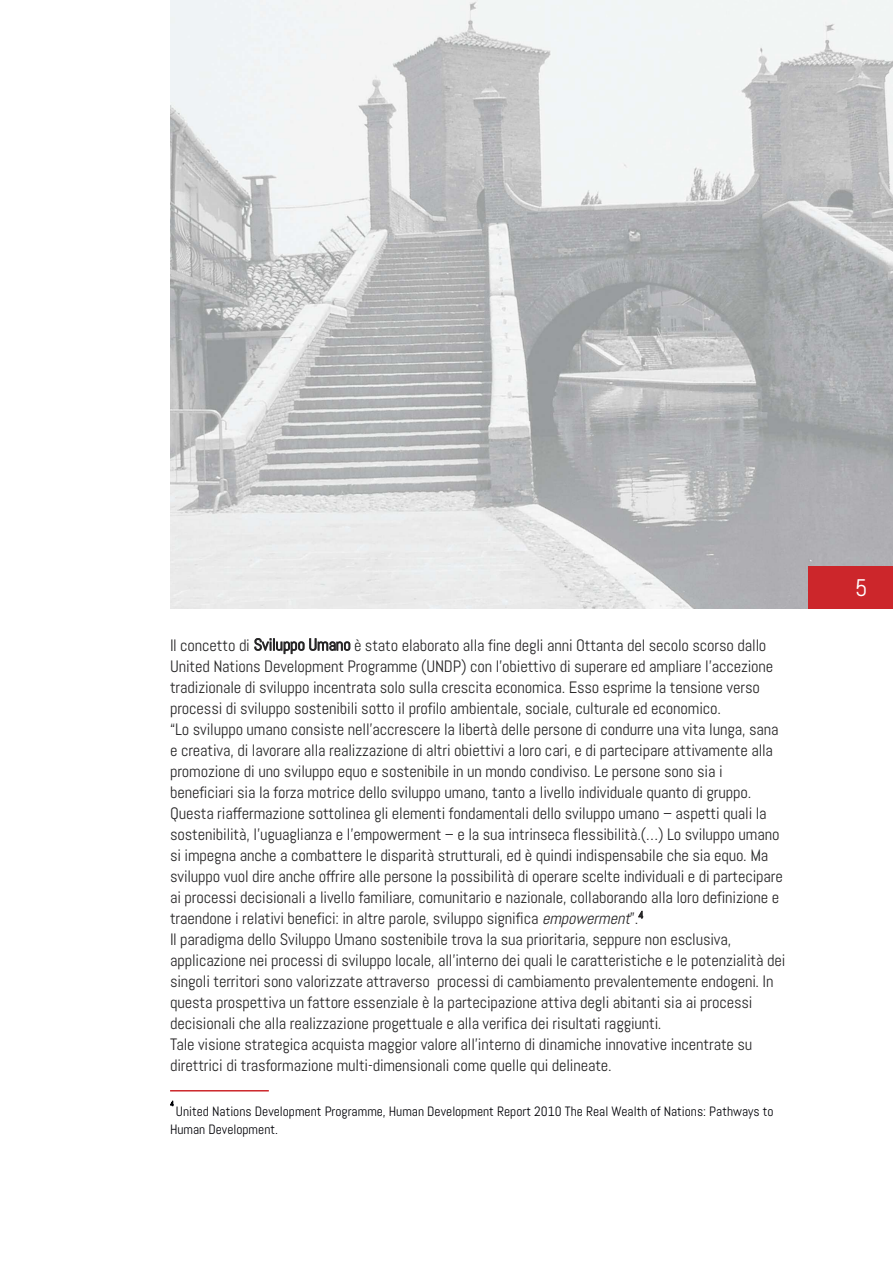
<style>
.page{position:relative;width:893px;height:1263px;background:#fff}
.page>*{position:absolute;margin:0;border:0;box-sizing:border-box;transform-origin:0 0}
.t1{font:24px "Abel";color:#fff}
.t2{font:16.5px/21px "Abel";letter-spacing:-.01em;color:#272627}
.t3{font:13.5px/18px "Abel";color:#000106}
.t4{font:6.45px "Abel";color:#000106}
.s1{font-style:italic}
</style>
<div class="page">
<img style="left:170px;top:0;width:723px;height:609px">
<div style="left:808px;top:567px;width:85px;height:42px;background:#cc262b"></div>
<hr style="left:170px;top:1090px;width:99px;height:1px;background:#cc262b">
<p class="t2" style="left:170px;top:634px;width:617px">Il concetto di Sviluppo Umano è stato elaborato alla fine degli anni Ottanta del secolo scorso dallo United Nations Development Programme (UNDP) con l’obiettivo di superare ed ampliare l'accezione tradizionale di sviluppo incentrata solo sulla crescita economica. Esso esprime la tensione verso processi di sviluppo sostenibili sotto il profilo ambientale, sociale, culturale ed economico.<br>“Lo sviluppo umano consiste nell’accrescere la libertà delle persone di condurre una vita lunga, sana e creativa, di lavorare alla realizzazione di altri obiettivi a loro cari, e di partecipare attivamente alla promozione di uno sviluppo equo e sostenibile in un mondo condiviso. Le persone sono sia i beneficiari sia la forza motrice dello sviluppo umano, tanto a livello individuale quanto di gruppo.<br>Questa riaffermazione sottolinea gli elementi fondamentali dello sviluppo umano – aspetti quali la sostenibilità, l’uguaglianza e l’empowerment – e la sua intrinseca flessibilità.(…) Lo sviluppo umano si impegna anche a combattere le disparità strutturali, ed è quindi indispensabile che sia equo. Ma sviluppo vuol dire anche offrire alle persone la possibilità di operare scelte individuali e di partecipare ai processi decisionali a livello familiare, comunitario e nazionale, collaborando alla loro definizione e traendone i relativi benefici: in altre parole, sviluppo significa <span class="s1">empowerment</span>”.<sup>4<br></sup>Il paradigma dello Sviluppo Umano sostenibile trova la sua prioritaria, seppure non esclusiva, applicazione nei processi di sviluppo locale, all’interno dei quali le caratteristiche e le potenzialità dei singoli territori sono valorizzate attraverso processi di cambiamento prevalentemente endogeni. In questa prospettiva un fattore essenziale è la partecipazione attiva degli abitanti sia ai processi decisionali che alla realizzazione progettuale e alla verifica dei risultati raggiunti.<br>Tale visione strategica acquista maggior valore all’interno di dinamiche innovative incentrate su direttrici di trasformazione multi-dimensionali come quelle qui delineate.</p>
<p class="t4" style="left:170px;top:1100px;width:5px">4</p>
<p class="t3" style="left:170px;top:1102px;width:605px;text-indent:6px">United Nations Development Programme, Human Development Report 2010 The Real Wealth of Nations: Pathways to<br>Human Development.</p>
<h1 class="t1" style="left:855px;top:574px;width:14px">5</h1>
</div>
